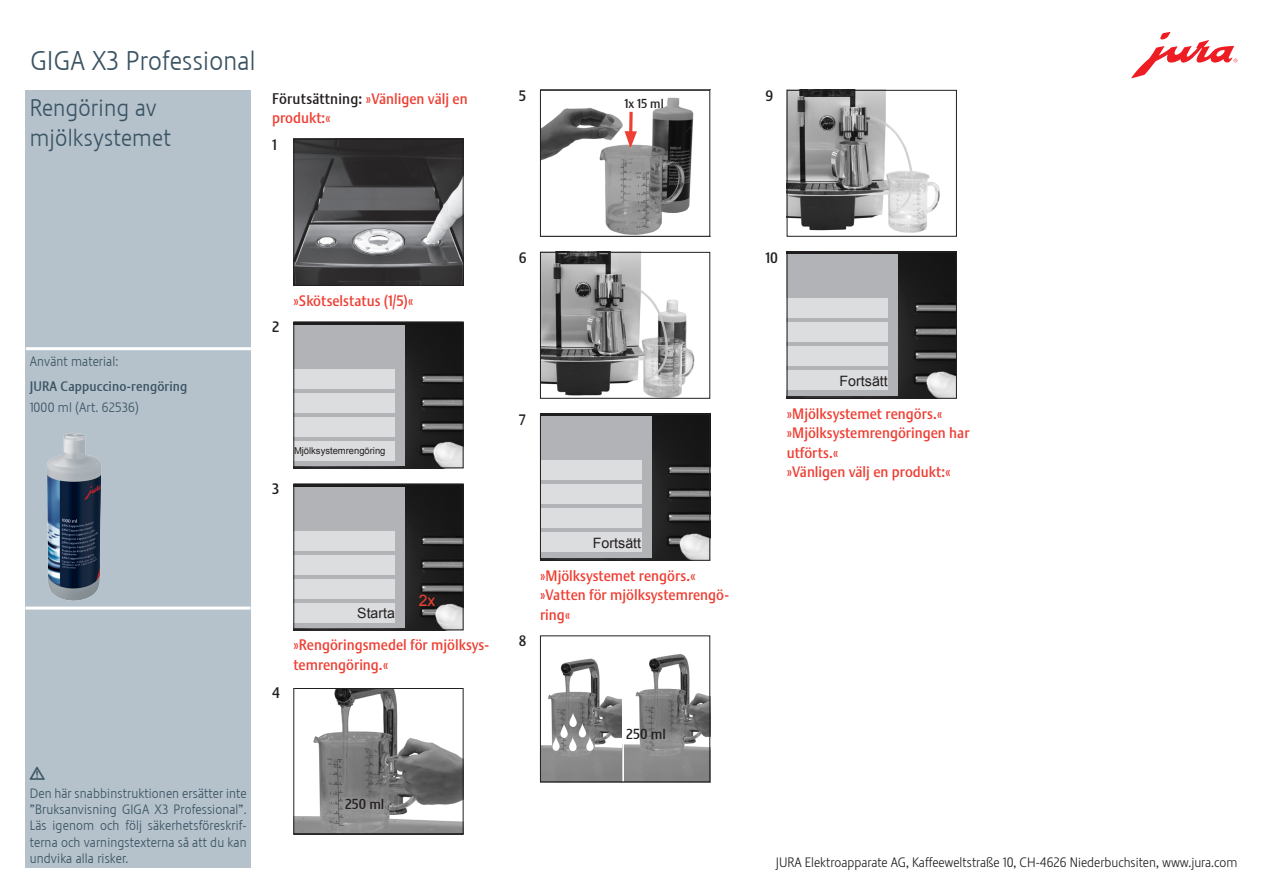
<style>
.page{position:relative;width:1263px;height:893px;background:#fff}
.page>*{position:absolute;margin:0;border:0;box-sizing:border-box;transform-origin:0 0}
.t1{font:56.85px "Jura Pict 2006";color:#fff}
.t2{font:27px "Stalemate LF Light";letter-spacing:.01em;color:#3a5362}
.Text_grau{font:24px/30px "Stalemate LF Light";letter-spacing:.01em;color:#3a5362}
.t3{font:15.75px "Arial";color:#ee3f34}
.RE{font:15px/19.5px "Stalemate Pro 2 J Medium";color:#ee3f34}
.Voraussetzung{font:15px/19.5px "Stalemate Pro 2 J Medium";color:#ee3f34}
.HA{font:15px "Stalemate Pro 2 J Medium";color:#231f20}
.t4{font:14.25px "Arial";color:#231f20}
.t5{font:14.25px "Stalemate LF";color:#231f20}
.t6{font:14.1px "Stalemate LF";color:#231f20}
.Text_grau-2{font:13.5px/16.2px "Stalemate LF Light";letter-spacing:.01em;color:#3a5362;text-align:justify}
.Adresszeile{font:13.5px "Stalemate Pro 2 J Light";color:#231f20}
.t7{font:13.5px "Stalemate LF";letter-spacing:.01em;color:#3a5362}
.Para{font:13.5px "Jura Pict 2006";color:#3a5362}
.t8{font:12.6px "Stalemate LF";color:#231f20}
.t9{font:9.45px "Arial";color:#231f20}
.s1{font-family:"Stalemate LF";color:#231f20}
</style>
<div class="page">
<div style="left:26px;top:90px;width:225px;height:777px;background:#b5c2cc"></div>
<hr style="left:26px;top:347px;width:225px;height:3px;background:#fff">
<hr style="left:26px;top:607px;width:224px;height:3px;background:#fff">
<img style="left:295px;top:141px;width:166px;height:143px">
<div style="left:293px;top:139px;width:170px;height:147px;border:1px solid #231f20"></div>
<svg style="left:295px;top:323px;width:166px;height:143px;background:#252526"></svg>
<div style="left:293px;top:326px;width:112px;height:140px;background:#b2b3b7"></div>
<div style="left:293px;top:441px;width:102px;height:20px;background:#dcdddf"></div>
<div style="left:293px;top:417px;width:102px;height:20px;background:#dcdddf"></div>
<div style="left:293px;top:393px;width:102px;height:20px;background:#dcdddf"></div>
<div style="left:293px;top:369px;width:102px;height:20px;background:#dcdddf"></div>
<img style="left:423px;top:422px;width:38px;height:44px">
<div style="left:293px;top:321px;width:170px;height:147px;border:1px solid #231f20"></div>
<svg style="left:295px;top:485px;width:166px;height:143px;background:#262626"></svg>
<div style="left:293px;top:488px;width:112px;height:140px;background:#b2b3b7"></div>
<div style="left:293px;top:603px;width:102px;height:20px;background:#dcdddf"></div>
<div style="left:293px;top:579px;width:102px;height:20px;background:#dcdddf"></div>
<div style="left:293px;top:555px;width:102px;height:20px;background:#dcdddf"></div>
<div style="left:293px;top:531px;width:102px;height:20px;background:#dcdddf"></div>
<img style="left:425px;top:584px;width:36px;height:44px">
<div style="left:293px;top:483px;width:170px;height:147px;border:1px solid #231f20"></div>
<svg style="left:295px;top:690px;width:166px;height:143px"></svg>
<div style="left:293px;top:688px;width:170px;height:147px;border:1px solid #231f20"></div>
<svg style="left:542px;top:97px;width:152px;height:138px"></svg>
<div style="left:540px;top:90px;width:170px;height:147px;border:1px solid #231f20"></div>
<img style="left:542px;top:254px;width:153px;height:143px">
<div style="left:540px;top:252px;width:170px;height:147px;border:1px solid #231f20"></div>
<svg style="left:542px;top:416px;width:166px;height:143px;background:#292929"></svg>
<div style="left:540px;top:417px;width:111px;height:141px;background:#b2b3b7"></div>
<div style="left:540px;top:532px;width:101px;height:20px;background:#dcdddf"></div>
<div style="left:540px;top:508px;width:101px;height:20px;background:#dcdddf"></div>
<div style="left:540px;top:484px;width:101px;height:20px;background:#dcdddf"></div>
<div style="left:540px;top:460px;width:101px;height:20px;background:#dcdddf"></div>
<img style="left:669px;top:513px;width:39px;height:46px">
<div style="left:540px;top:414px;width:170px;height:147px;border:1px solid #231f20"></div>
<img style="left:542px;top:658px;width:80px;height:122px">
<img style="left:624px;top:654px;width:84px;height:126px">
<div style="left:540px;top:635px;width:170px;height:147px;border:1px solid #231f20"></div>
<img style="left:789px;top:92px;width:151px;height:141px">
<div style="left:787px;top:90px;width:170px;height:147px;border:1px solid #231f20"></div>
<svg style="left:789px;top:254px;width:166px;height:143px;background:#262626"></svg>
<div style="left:787px;top:255px;width:111px;height:141px;background:#b2b3b7"></div>
<div style="left:787px;top:370px;width:101px;height:20px;background:#dcdddf"></div>
<div style="left:787px;top:346px;width:101px;height:20px;background:#dcdddf"></div>
<div style="left:787px;top:322px;width:101px;height:20px;background:#dcdddf"></div>
<div style="left:787px;top:298px;width:101px;height:20px;background:#dcdddf"></div>
<img style="left:916px;top:351px;width:39px;height:46px">
<div style="left:787px;top:252px;width:170px;height:147px;border:1px solid #231f20"></div>
<svg style="left:1131px;top:32px;width:106px;height:46px"></svg>
<img style="left:47px;top:433px;width:54px;height:168px">
<p class="t2" style="left:31px;top:45px;width:227px">GIGA X3 Professional</p>
<p class="Text_grau" style="left:30px;top:93px;width:143px">Rengöring av mjölksystemet</p>
<p class="Voraussetzung" style="left:272px;top:89px;width:197px"><span class="s1">Förutsättning:</span> »Vänligen välj en produkt:«</p>
<p class="HA" style="left:272px;top:135px;width:6px">1</p>
<p class="HA" style="left:519px;top:86px;width:9px">5</p>
<p class="t8" style="left:625px;top:96px;width:41px">1x 15 ml</p>
<p class="HA" style="left:765px;top:86px;width:9px">9</p>
<p class="Text_grau-2" style="left:30px;top:353px;width:90px">Använt material:</p>
<p class="t7" style="left:30px;top:379px;width:159px">JURA Cappuccino-rengöring</p>
<p class="Text_grau-2" style="left:30px;top:399px;width:110px">1000 ml (Art. 62536)</p>
<p class="HA" style="left:272px;top:318px;width:9px">2</p>
<p class="RE" style="left:293px;top:291px;width:121px">»Skötselstatus (1/5)«</p>
<p class="HA" style="left:272px;top:480px;width:9px">3</p>
<p class="t9" style="left:294px;top:445px;width:93px">Mjölksystemrengöring</p>
<p class="HA" style="left:272px;top:683px;width:9px">4</p>
<p class="t4" style="left:357px;top:604px;width:39px">Starta</p>
<p class="t3" style="left:419px;top:590px;width:18px">2x</p>
<p class="RE" style="left:293px;top:635px;width:197px">»Rengöringsmedel för mjölksys&shy;temrengöring.«</p>
<p class="Para" style="left:30px;top:765px;width:17px">J</p>
<p class="Text_grau-2" style="left:30px;top:785px;width:218px">Den här snabbinstruktionen ersätter inte ”Bruksanvisning GIGA X3 Professional”.<br>Läs igenom och följ säkerhetsföreskrif&shy;terna och varningstexterna så att du kan undvika alla risker.</p>
<p class="t6" style="left:345px;top:795px;width:41px">250 ml</p>
<p class="HA" style="left:519px;top:248px;width:9px">6</p>
<p class="HA" style="left:519px;top:410px;width:9px">7</p>
<p class="HA" style="left:519px;top:632px;width:9px">8</p>
<p class="t4" style="left:593px;top:533px;width:50px">Fortsätt</p>
<p class="RE" style="left:540px;top:566px;width:157px">»Mjölksystemet rengörs.«</p>
<p class="RE" style="left:540px;top:585px;width:191px">»Vatten för mjölksystemrengö&shy;ring«</p>
<p class="t1" style="left:552px;top:699px;width:43px">c</p>
<p class="t5" style="left:626px;top:726px;width:41px">250 ml</p>
<p class="HA" style="left:765px;top:248px;width:14px">10</p>
<p class="t4" style="left:839px;top:371px;width:50px">Fortsätt</p>
<p class="RE" style="left:787px;top:404px;width:157px">»Mjölksystemet rengörs.«</p>
<p class="RE" style="left:787px;top:423px;width:184px">»Mjölksystemrengöringen har utförts.«</p>
<p class="RE" style="left:787px;top:462px;width:165px">»Vänligen välj en produkt:«</p>
<p class="Adresszeile" style="left:776px;top:855px;width:463px">JURA Elektroapparate AG, Kaffeeweltstraße 10, CH-4626 Niederbuchsiten, www.jura.com</p>
</div>
